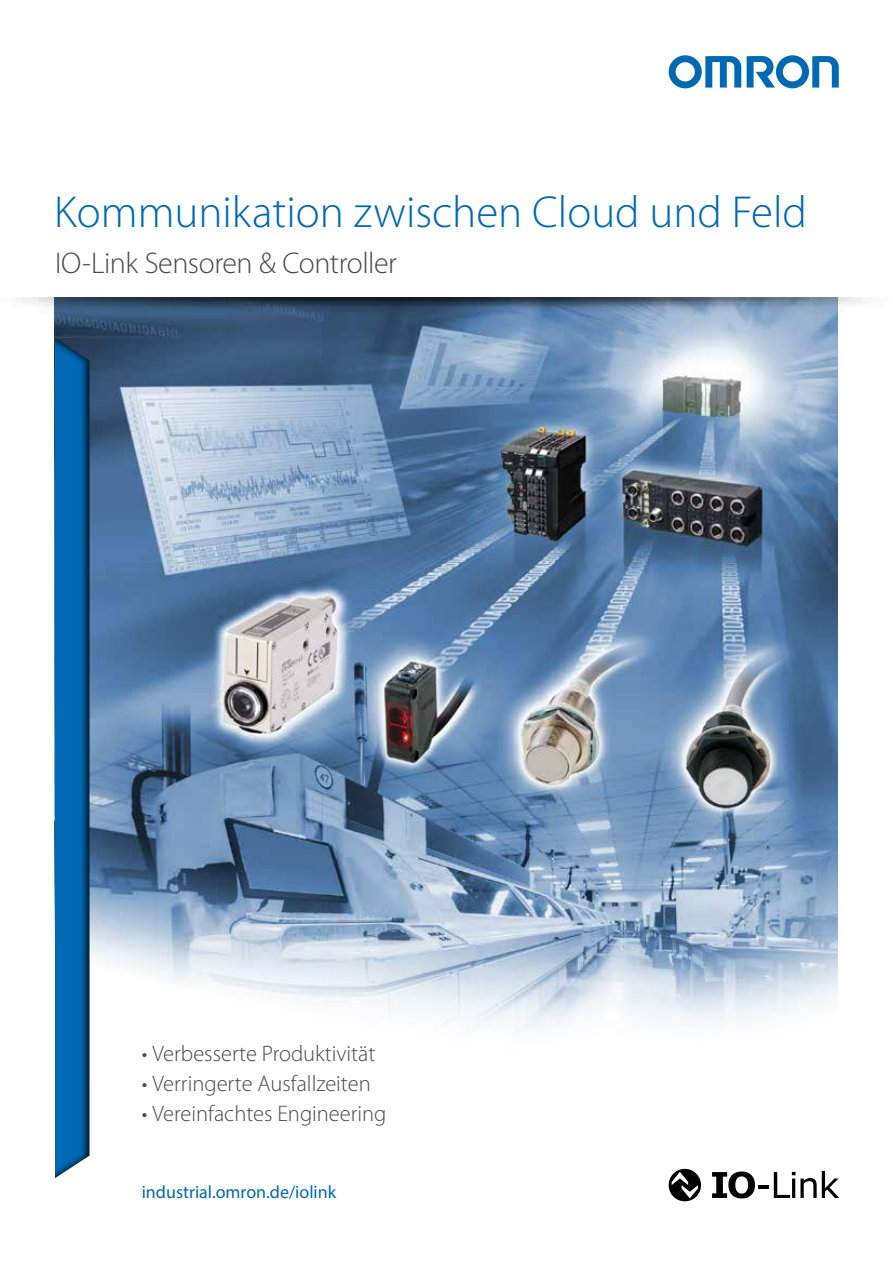
<style>
.page{position:relative;width:893px;height:1263px;background:#fff}
.page>*{position:absolute;margin:0;border:0;box-sizing:border-box;transform-origin:0 0}
.t1{font:300 45px "Myriad Pro";color:#0069b4}
.t2{font:300 30px "Myriad Pro";letter-spacing:-.015em;color:#4a4a49}
.t3{font:300 22.5px "Myriad Pro";color:#4a4a49}
.t4{font:18px "Myriad Pro";color:#0069b4}
</style>
<div class="page">
<img style="left:54px;top:335px;width:784px;height:693px">
<div style="left:55px;top:316px;width:35px;height:886px;background:#000;opacity:.75"></div>
<img style="left:21px;top:298px;width:841px;height:37px">
<svg style="left:669px;top:1169px;width:32px;height:32px"></svg>
<svg style="left:712px;top:1171px;width:127px;height:27px"></svg>
<svg style="left:669px;top:55px;width:72px;height:33px"></svg>
<svg style="left:747px;top:55px;width:92px;height:33px"></svg>
<h1 class="t1" style="left:54px;top:187px;width:754px">Kommunikation zwischen Cloud und Feld</h1>
<h2 class="t2" style="left:55px;top:247px;width:343px">IO-Link Sensoren &amp; Controller</h2>
<p class="t3" style="left:142px;top:1041px;width:235px">• Verbesserte Produktivität</p>
<p class="t3" style="left:142px;top:1071px;width:231px">• Verringerte Ausfallzeiten</p>
<p class="t3" style="left:142px;top:1101px;width:246px">• Vereinfachtes Engineering</p>
<p class="t4" style="left:142px;top:1181px;width:196px">industrial.omron.de/iolink</p>
</div>
